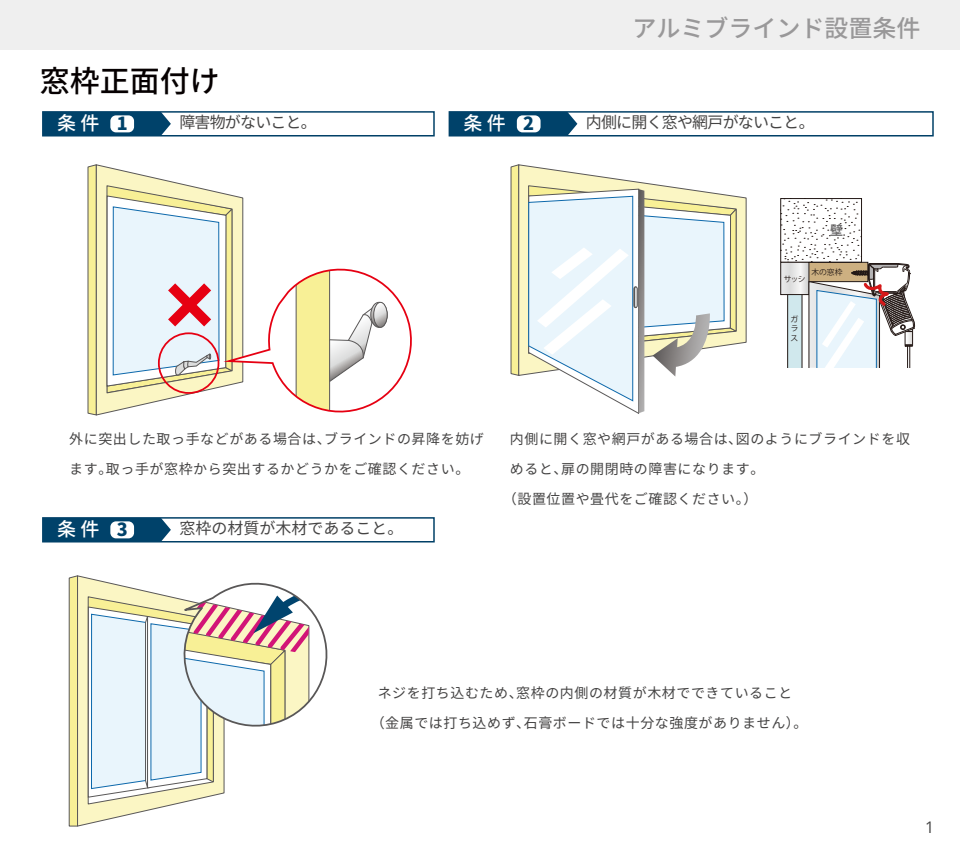
<style>
.page{position:relative;width:960px;height:850px;background:#fff}
.page>*{position:absolute;margin:0;border:0;box-sizing:border-box;transform-origin:0 0}
.t1{font:500 30px "Noto Sans CJ Kjp";color:#060001}
.t2{font:500 24px "Noto Sans CJ Kjp";color:#999899}
.t3{font:500 19px "Noto Sans CJ Kjp";color:#fff}
.t4{font:16px "Noto Sans CJ Kjp";letter-spacing:-.05em;color:#454444}
.t5{font:16px "Noto Sans CJ Kjp";color:#454444}
.t6{font:16px "Open Sans";color:#444}
.t7{font:14px/30px "Noto Sans CJ Kjp";letter-spacing:.04em;color:#454444}
.t8{font:700 13px "Koz Go Pr 6 N";color:#717071}
.t9{font:7.8px/9.3px "Koz Go Pr 6 N";color:#221815;text-align:justify}
.s1{font-weight:900;font-size:18px;color:#00426a}
</style>
<div class="page">
<div style="left:42px;top:111px;width:393px;height:26px;border:2px solid #004067"></div>
<div style="left:43px;top:112px;width:128px;height:24px;background:#00426a"></div>
<div style="left:110px;top:115px;width:24px;height:17px;background:#fff;border-radius:6px"></div>
<div style="left:449px;top:111px;width:485px;height:26px;border:2px solid #004067"></div>
<div style="left:449px;top:112px;width:128px;height:24px;background:#00426a"></div>
<div style="left:517px;top:115px;width:24px;height:17px;background:#fff;border-radius:6px"></div>
<div style="left:42px;top:517px;width:393px;height:26px;border:2px solid #004067"></div>
<div style="left:43px;top:518px;width:128px;height:24px;background:#00426a"></div>
<div style="left:110px;top:521px;width:24px;height:17px;background:#fff;border-radius:6px"></div>
<svg style="left:87px;top:164px;width:9px;height:252px;background:#e0d993"></svg>
<svg style="left:96px;top:164px;width:83px;height:252px"></svg>
<svg style="left:105px;top:183px;width:139px;height:233px"></svg>
<svg style="left:218px;top:260px;width:194px;height:156px"></svg>
<svg style="left:69px;top:575px;width:8px;height:252px;background:#e8e191"></svg>
<svg style="left:77px;top:575px;width:127px;height:252px"></svg>
<svg style="left:86px;top:575px;width:242px;height:223px"></svg>
<svg style="left:510px;top:164px;width:8px;height:212px;background:#e3dc95"></svg>
<svg style="left:518px;top:164px;width:229px;height:212px"></svg>
<svg style="left:527px;top:183px;width:210px;height:231px"></svg>
<div style="left:0;top:0;width:960px;height:50px;background:#efefef"></div>
<svg style="left:780px;top:198px;width:82px;height:65px"></svg>
<svg style="left:787px;top:295px;width:15px;height:73px"></svg>
<svg style="left:782px;top:264px;width:25px;height:29px"></svg>
<div style="left:780px;top:262px;width:29px;height:33px;border:1px solid #221815"></div>
<svg style="left:808px;top:263px;width:107px;height:105px"></svg>
<h1 class="t1" style="left:40px;top:64px;width:182px">窓枠正面付け</h1>
<h2 class="t2" style="left:632px;top:15px;width:289px">アルミブラインド設置条件</h2>
<h3 class="t3" style="left:57px;top:112px;width:72px">条 件 <span class="s1">1</span></h3>
<p class="t4" style="left:179px;top:114px;width:139px">障害物がないこと。</p>
<h3 class="t3" style="left:464px;top:112px;width:72px">条 件 <span class="s1">2</span></h3>
<p class="t4" style="left:586px;top:114px;width:230px">内側に開く窓や網戸がないこと。</p>
<p class="t8" style="left:830px;top:223px;width:14px">壁</p>
<p class="t9" style="left:811px;top:267px;width:33px">木の窓枠</p>
<p class="t9" style="left:784px;top:275px;width:23px">サッシ</p>
<p class="t9" style="left:791px;top:315px;width:9px">ガラス</p>
<p class="t7" style="left:69px;top:424px;width:416px">外に突出した取っ手などがある場合は、ブラインドの昇降を妨げます。取っ手が窓枠から突出するかどうかをご確認ください。</p>
<h3 class="t3" style="left:57px;top:518px;width:72px">条 件 <span class="s1">3</span></h3>
<p class="t5" style="left:179px;top:520px;width:225px">窓枠の材質が木材であること。</p>
<p class="t7" style="left:510px;top:424px;width:402px">内側に開く窓や網戸がある場合は、図のようにブラインドを収</p>
<p class="t7" style="left:510px;top:454px;width:256px">めると、扉の開閉時の障害になります。</p>
<p class="t7" style="left:503px;top:484px;width:256px">（設置位置や畳代をご確認ください。）</p>
<p class="t7" style="left:371px;top:678px;width:438px;text-align:center">ネジを打ち込むため、窓枠の内側の材質が木材でできていること<br>（金属では打ち込めず、石膏ボードでは十分な強度がありません）。</p>
<p class="t6" style="left:925px;top:816px;width:11px">1</p>
</div>
